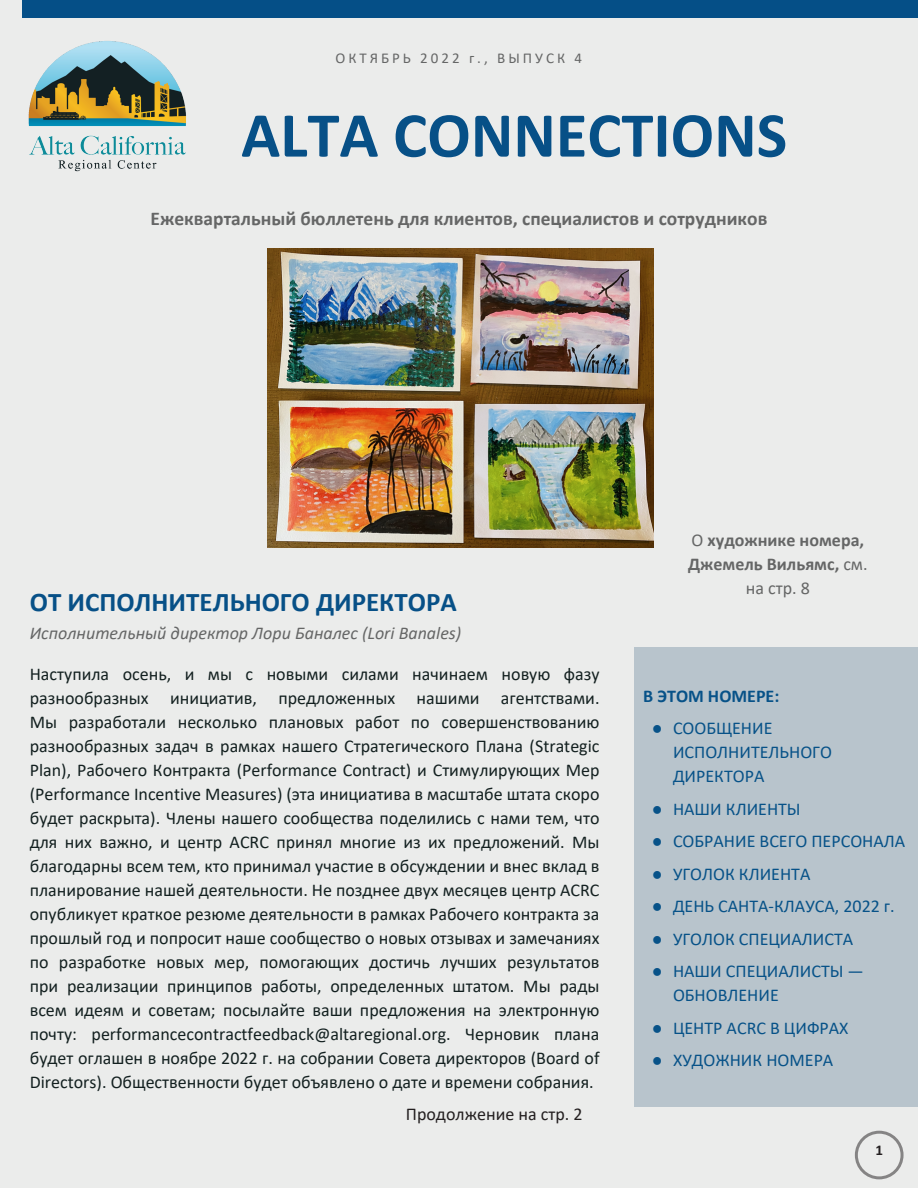
<style>
.page{position:relative;width:918px;height:1188px;background:#ebeceb}
.page>*{position:absolute;margin:0;border:0;box-sizing:border-box;transform-origin:0 0}
.t1{font:700 64.5px "Calibri";color:#075087}
.t2{font:700 27px "Calibri";color:#075087}
.t3{font:700 19.5px "Calibri";color:#656666}
.t4{font:18px/24px "Calibri";color:#132020;text-align:justify}
.t5{font:18px/24px "Calibri";color:#075288}
.t6{font:italic 18px "Calibri";color:#656666}
.t7{font:700 18px/24px "Calibri";color:#656666;text-align:center}
.t8{font:18px "Calibri";color:#231f20}
.t9{font:700 18px "Calibri";color:#075288}
.t10{font:15px "Calibri";letter-spacing:.2em;color:#656666}
.t11{font:700 15px "Calibri";color:#231f20}
.s1{font-weight:400}
.s2{font-weight:700}
</style>
<div class="page">
<div style="left:855px;top:1131px;width:49px;height:48px;border:3px solid #201d1e;border-radius:50%"></div>
<img style="left:28px;top:41px;width:158px;height:131px">
<div style="left:22px;top:0;width:896px;height:18px;background:#054f87"></div>
<div style="left:635px;top:648px;width:283px;height:459px;background:#b8c4cc"></div>
<img style="left:267px;top:249px;width:386px;height:298px">
<p class="t10" style="left:335px;top:48px;width:248px">ОКТЯБРЬ 2022 г., ВЫПУСК 4</p>
<p class="t1" style="left:241px;top:90px;width:548px">ALTA CONNECTIONS</p>
<p class="t3" style="left:151px;top:205px;width:618px">Ежеквартальный бюллетень для клиентов, специалистов и сотрудников</p>
<p class="t2" style="left:30px;top:583px;width:429px">ОТ ИСПОЛНИТЕЛЬНОГО ДИРЕКТОРА</p>
<p class="t6" style="left:30px;top:620px;width:433px">Исполнительный директор Лори Баналес (Lori Banales)</p>
<p class="t4" style="left:30px;top:662px;width:571px">Наступила осень, и мы с новыми силами начинаем новую фазу разнообразных инициатив, предложенных нашими агентствами.<br>Мы разработали несколько плановых работ по совершенствованию разнообразных задач в рамках нашего Стратегического Плана (Strategic Plan), Рабочего Контракта (Performance Contract) и Стимулирующих Мер (Performance Incentive Measures) (эта инициатива в масштабе штата скоро будет раскрыта). Члены нашего сообщества поделились с нами тем, что для них важно, и центр ACRC принял многие из их предложений. Мы благодарны всем тем, кто принимал участие в обсуждении и внес вклад в планирование нашей деятельности. Не позднее двух месяцев центр ACRC опубликует краткое резюме деятельности в рамках Рабочего контракта за прошлый год и попросит наше сообщество о новых отзывах и замечаниях по разработке новых мер, помогающих достичь лучших результатов при реализации принципов работы, определенных штатом. Мы рады всем идеям и советам; посылайте ваши предложения на электронную почту: performancecontractfeedback@altaregional.org. Черновик плана будет оглашен в ноябре 2022 г. на собрании Совета директоров (Board of Directors). Общественности будет объявлено о дате и времени собрания.</p>
<p class="t8" style="left:406px;top:1102px;width:178px">Продолжение на стр. 2</p>
<p class="t7" style="left:688px;top:528px;width:181px"><span class="s1">О</span> художнике номера,<br>Джемель Вильямс, <span class="s1">см. на стр. 8</span></p>
<p class="t9" style="left:643px;top:683px;width:138px">В ЭТОМ НОМЕРЕ:</p>
<p class="t5" style="left:673px;top:716px;width:160px;text-indent:-21px"><span class="s2">●</span> СООБЩЕНИЕ<br>ИСПОЛНИТЕЛЬНОГО<br>ДИРЕКТОРА</p>
<p class="t5" style="left:652px;top:797px;width:150px"><span class="s2">●</span> НАШИ КЛИЕНТЫ</p>
<p class="t5" style="left:652px;top:829px;width:255px"><span class="s2">●</span> СОБРАНИЕ ВСЕГО ПЕРСОНАЛА</p>
<p class="t5" style="left:652px;top:862px;width:160px"><span class="s2">●</span> УГОЛОК КЛИЕНТА</p>
<p class="t5" style="left:652px;top:894px;width:245px"><span class="s2">●</span> ДЕНЬ САНТА-КЛАУСА, 2022 г.</p>
<p class="t5" style="left:652px;top:927px;width:203px"><span class="s2">●</span> УГОЛОК СПЕЦИАЛИСТА</p>
<p class="t5" style="left:673px;top:959px;width:192px;text-indent:-21px"><span class="s2">●</span> НАШИ СПЕЦИАЛИСТЫ —<br>ОБНОВЛЕНИЕ</p>
<p class="t5" style="left:652px;top:1016px;width:198px"><span class="s2">●</span> ЦЕНТР ACRC В ЦИФРАХ</p>
<p class="t5" style="left:652px;top:1048px;width:183px"><span class="s2">●</span> ХУДОЖНИК НОМЕРА</p>
<p class="t11" style="left:875px;top:1140px;width:9px">1</p>
</div>
